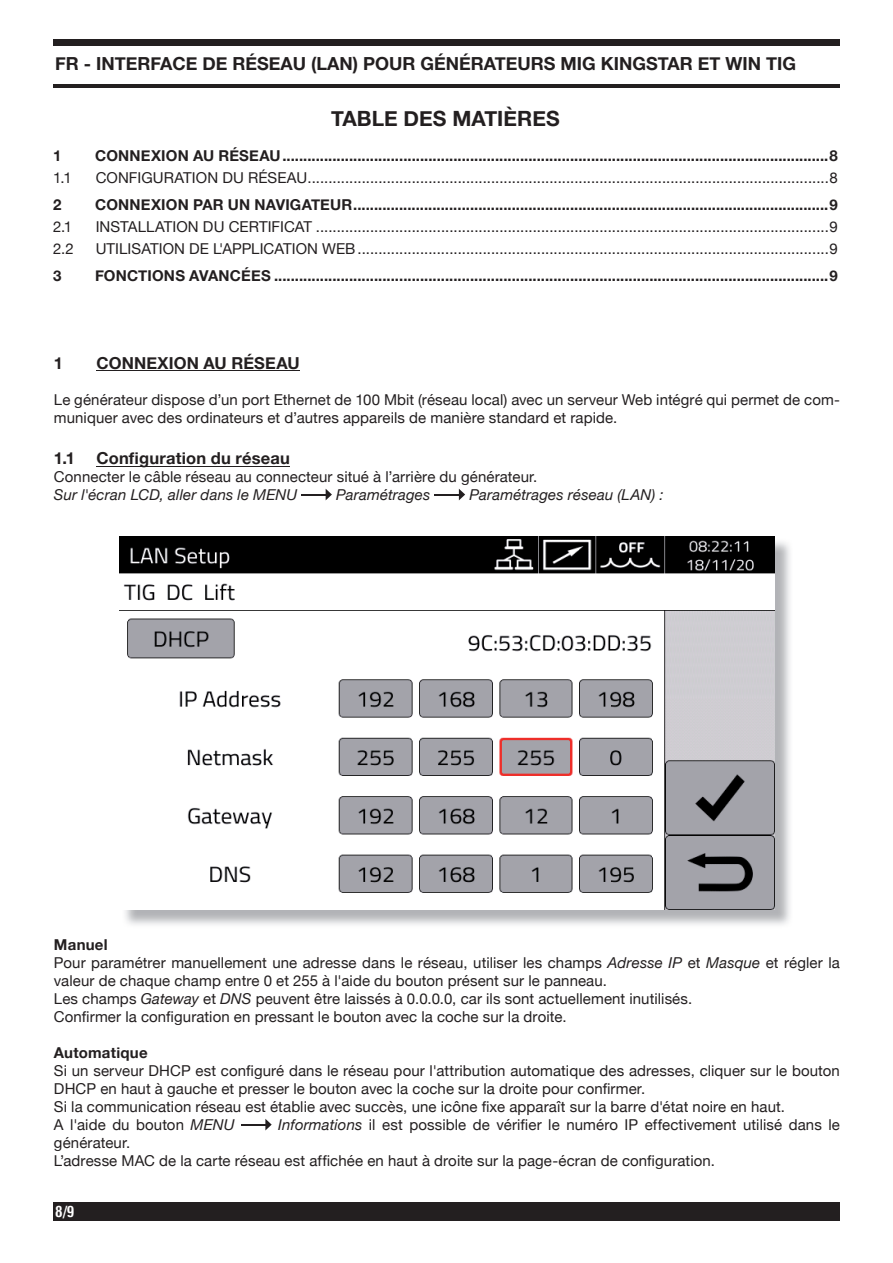
<style>
.page{position:relative;width:893px;height:1263px;background:#fff}
.page>*{position:absolute;margin:0;border:0;box-sizing:border-box;transform-origin:0 0}
.t1{font:700 21px "Helvetica Neue";letter-spacing:.005em;color:#231f20}
.t2{font:700 18px "Helvetica Neue";color:#231f20}
.t3{font:700 16.5px "Helvetica Neue";letter-spacing:.01em;color:#231f20}
.t4{font:15px/18px "Helvetica Neue";letter-spacing:.005em;color:#231f20}
.t5{font:700 15px "Helvetica Neue";letter-spacing:.015em;color:#231f20}
.t6{font:italic 15px "Helvetica Neue";letter-spacing:.015em;color:#231f20}
.t7{font:700 condensed 15px "Helvetica";color:#fff}
.s1{font-weight:700}
.s2{font-style:italic}
</style>
<div class="page">
<div style="left:53px;top:40px;width:787px;height:6px;background:#231f20"></div>
<div style="left:53px;top:1203px;width:787px;height:18px;background:#231f20"></div>
<hr style="left:96px;top:370px;width:204px;height:1px;background:#231f20">
<hr style="left:96px;top:466px;width:194px;height:1px;background:#231f20">
<svg style="left:301px;top:489px;width:31px;height:11px"></svg>
<svg style="left:435px;top:489px;width:30px;height:11px"></svg>
<img style="left:125px;top:538px;width:665px;height:387px">
<img style="left:120px;top:536px;width:654px;height:373px">
<svg style="left:241px;top:1119px;width:31px;height:11px"></svg>
<hr style="left:53px;top:85px;width:787px;height:3px;background:#231f20">
<p class="t2" style="left:55px;top:53px;width:742px">FR - INTERFACE DE RÉSEAU (LAN) POUR GÉNÉRATEURS MIG KINGSTAR ET WIN TIG</p>
<h1 class="t1" style="left:331px;top:106px;width:230px">TABLE DES MATIÈRES</h1>
<p class="t5" style="left:53px;top:146px;width:10px">1</p>
<p class="t5" style="left:95px;top:146px;width:744px">CONNEXION AU RÉSEAU ...................................................................................................................................8</p>
<p class="t4" style="left:53px;top:169px;width:20px">1.1</p>
<p class="t4" style="left:96px;top:169px;width:744px">CONFIGURATION DU RÉSEAU .............................................................................................................................8</p>
<p class="t5" style="left:53px;top:195px;width:10px">2</p>
<p class="t5" style="left:95px;top:195px;width:744px">CONNEXION PAR UN NAVIGATEUR ..................................................................................................................9</p>
<p class="t4" style="left:53px;top:217px;width:21px">2.1</p>
<p class="t4" style="left:96px;top:217px;width:744px">INSTALLATION DU CERTIFICAT ...........................................................................................................................9</p>
<p class="t4" style="left:53px;top:240px;width:22px">2.2</p>
<p class="t4" style="left:96px;top:240px;width:744px">UTILISATION DE L'APPLICATION WEB .................................................................................................................9</p>
<p class="t5" style="left:53px;top:266px;width:10px">3</p>
<p class="t5" style="left:95px;top:266px;width:744px">FONCTIONS AVANCÉES .....................................................................................................................................9</p>
<p class="t3" style="left:54px;top:353px;width:11px">1</p>
<p class="t3" style="left:96px;top:353px;width:205px">CONNEXION AU RÉSEAU</p>
<p class="t4" style="left:54px;top:390px;width:787px">Le générateur dispose d’un port Ethernet de 100 Mbit (réseau local) avec un serveur Web intégré qui permet de com&shy;muniquer avec des ordinateurs et d’autres appareils de manière standard et rapide.</p>
<p class="t3" style="left:54px;top:448px;width:23px">1.1</p>
<p class="t3" style="left:96px;top:448px;width:195px">Configuration du réseau</p>
<p class="t4" style="left:54px;top:468px;width:485px">Connecter le câble réseau au connecteur situé à l’arrière du générateur.</p>
<p class="t6" style="left:54px;top:486px;width:245px">Sur l'écran LCD, aller dans le MENU</p>
<p class="t6" style="left:336px;top:486px;width:96px">Paramétrages</p>
<p class="t6" style="left:469px;top:486px;width:196px">Paramétrages réseau (LAN) :</p>
<p class="t4" style="left:54px;top:936px;width:787px"><span class="s1">Manuel<br></span>Pour paramétrer manuellement une adresse dans le réseau, utiliser les champs <span class="s2">Adresse IP</span> et <span class="s2">Masque</span> et régler la valeur de chaque champ entre 0 et 255 à l'aide du bouton présent sur le panneau.<br>Les champs <span class="s2">Gateway</span> et <span class="s2">DNS</span> peuvent être laissés à 0.0.0.0, car ils sont actuellement inutilisés.<br>Confirmer la configuration en pressant le bouton avec la coche sur la droite.</p>
<p class="t5" style="left:54px;top:1044px;width:95px">Automatique</p>
<p class="t4" style="left:54px;top:1062px;width:787px">Si un serveur DHCP est configuré dans le réseau pour l'attribution automatique des adresses, cliquer sur le bouton DHCP en haut à gauche et presser le bouton avec la coche sur la droite pour confirmer.<br>Si la communication réseau est établie avec succès, une icône fixe apparaît sur la barre d'état noire en haut.<br>A l'aide du bouton <span class="s2">MENU</span></p>
<p class="t4" style="left:278px;top:1116px;width:563px"><span class="s2">Informations</span> il est possible de vérifier le numéro IP effectivement utilisé dans le</p>
<p class="t4" style="left:54px;top:1134px;width:662px">générateur.<br>L’adresse MAC de la carte réseau est affichée en haut à droite sur la page-écran de configuration.</p>
<p class="t7" style="left:55px;top:1202px;width:21px">8/9</p>
</div>
